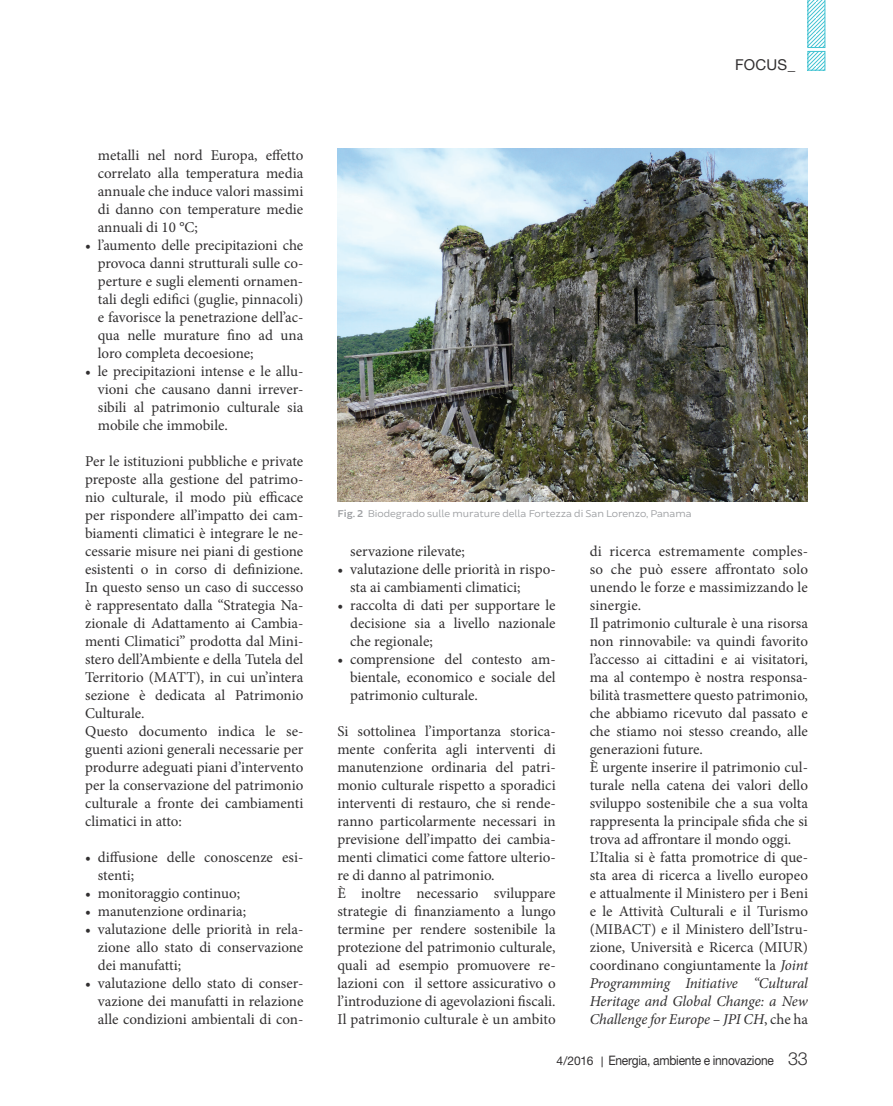
<style>
.page{position:relative;width:893px;height:1106px;background:#fff}
.page>*{position:absolute;margin:0;border:0;box-sizing:border-box;transform-origin:0 0}
.t1{font:15px/18px "Minion Pro";color:#312f30;text-align:justify}
.t2{font:15px "Helvetica Neue LT Std";letter-spacing:.01em;color:#312f30}
.t3{font:13.05px "Helvetica Neue LT Std";letter-spacing:-.02em;color:#312f30;scale:.92 1}
.t4{font:10.5px "Brocha";color:#9d9fa2}
.s1{font-weight:600}
.s2{font-style:italic}
.s3{font-size:12px}
.s4{font-family:"Calibri";font-size:12px}
.s5{font-family:"Helvetica Neue";font-weight:300;font-size:18px}
</style>
<div class="page">
<svg style="left:808px;top:51px;width:17px;height:19px"></svg>
<svg style="left:808px;top:0;width:17px;height:48px"></svg>
<img style="left:337px;top:149px;width:471px;height:353px">
<p class="t1" style="left:98px;top:146px;width:207px">metalli nel nord Europa, effetto correlato alla temperatura media annuale che induce valori massimi di danno con temperature medie annuali di 10 °C;</p>
<p class="t1" style="left:98px;top:236px;width:207px;text-indent:-13px">• l’aumento delle precipitazioni che provoca danni strutturali sulle co&shy;perture e sugli elementi ornamen&shy;tali degli edifici (guglie, pinnacoli) e favorisce la penetrazione dell’ac&shy;qua nelle murature fino ad una loro completa decoesione;</p>
<p class="t1" style="left:98px;top:362px;width:207px;text-indent:-13px">• le precipitazioni intense e le allu&shy;vioni che causano danni irrever&shy;sibili al patrimonio culturale sia mobile che immobile.</p>
<p class="t1" style="left:85px;top:452px;width:220px;text-align:left">Per le istituzioni pubbliche e private preposte alla gestione del patrimo&shy;nio culturale, il modo più efficace per rispondere all’impatto dei cam&shy;biamenti climatici è integrare le ne&shy;cessarie misure nei piani di gestione esistenti o in corso di definizione.<br>In questo senso un caso di successo è rappresentato dalla “Strategia Na&shy;zionale di Adattamento ai Cambia&shy;menti Climatici” prodotta dal Mini&shy;stero dell’Ambiente e della Tutela del Territorio (MATT), in cui un’intera sezione è dedicata al Patrimonio Culturale.<br>Questo documento indica le se&shy;guenti azioni generali necessarie per produrre adeguati piani d’intervento per la conservazione del patrimonio culturale a fronte dei cambiamenti climatici in atto:</p>
<p class="t1" style="left:98px;top:848px;width:207px;text-indent:-13px">• diffusione delle conoscenze esi&shy;stenti;</p>
<p class="t1" style="left:85px;top:884px;width:157px">• monitoraggio continuo;</p>
<p class="t1" style="left:85px;top:902px;width:163px">• manutenzione ordinaria;</p>
<p class="t1" style="left:98px;top:920px;width:207px;text-indent:-13px">• valutazione delle priorità in rela&shy;zione allo stato di conservazione dei manufatti;</p>
<p class="t1" style="left:98px;top:974px;width:207px;text-indent:-13px">• valutazione dello stato di conser&shy;vazione dei manufatti in relazione alle condizioni ambientali di con-</p>
<p class="t2" style="left:735px;top:55px;width:62px">FOCUS_</p>
<p class="t4" style="left:337px;top:508px;width:356px"><span class="s1">Fig. 2</span> Biodegrado sulle murature della Fortezza di San Lorenzo, Panama</p>
<p class="t1" style="left:350px;top:542px;width:116px">servazione rilevate;</p>
<p class="t1" style="left:350px;top:560px;width:207px;text-indent:-13px">• valutazione delle priorità in rispo&shy;sta ai cambiamenti climatici;</p>
<p class="t1" style="left:350px;top:596px;width:207px;text-indent:-13px">• raccolta di dati per supportare le decisione sia a livello nazionale che regionale;</p>
<p class="t1" style="left:350px;top:650px;width:207px;text-indent:-13px">• comprensione del contesto am&shy;bientale, economico e sociale del patrimonio culturale.</p>
<p class="t1" style="left:337px;top:722px;width:220px;text-align:left">Si sottolinea l’importanza storica&shy;mente conferita agli interventi di manutenzione ordinaria del patri&shy;monio culturale rispetto a sporadici interventi di restauro, che si rende&shy;ranno particolarmente necessari in previsione dell’impatto dei cambia&shy;menti climatici come fattore ulterio&shy;re di danno al patrimonio.<br>È inoltre necessario sviluppare strategie di finanziamento a lungo termine per rendere sostenibile la protezione del patrimonio culturale, quali ad esempio promuovere re&shy;lazioni con il settore assicurativo o l’introduzione di agevolazioni fiscali.<br>Il patrimonio culturale è un ambito</p>
<p class="t1" style="left:590px;top:542px;width:220px;text-align:left">di ricerca estremamente comples&shy;so che può essere affrontato solo unendo le forze e massimizzando le sinergie.<br>Il patrimonio culturale è una risorsa non rinnovabile: va quindi favorito l’accesso ai cittadini e ai visitatori, ma al contempo è nostra responsa&shy;bilità trasmettere questo patrimonio, che abbiamo ricevuto dal passato e che stiamo noi stesso creando, alle generazioni future.<br>È urgente inserire il patrimonio cul&shy;turale nella catena dei valori dello sviluppo sostenibile che a sua volta rappresenta la principale sfida che si trova ad affrontare il mondo oggi.<br>L’Italia si è fatta promotrice di que&shy;sta area di ricerca a livello europeo e attualmente il Ministero per i Beni e le Attività Culturali e il Turismo (MIBACT) e il Ministero dell’Istru&shy;zione, Università e Ricerca (MIUR) coordinano congiuntamente la <span class="s2">Joint Programming Initiative “Cultural Heritage and Global Change: a New Challenge for Europe – JPI CH</span>, che ha</p>
<p class="t3" style="left:557px;top:1052px;width:275px"><span class="s3">4/2016</span> <span class="s4">|</span> Energia, ambiente e innovazione <span class="s5">33</span></p>
</div>
